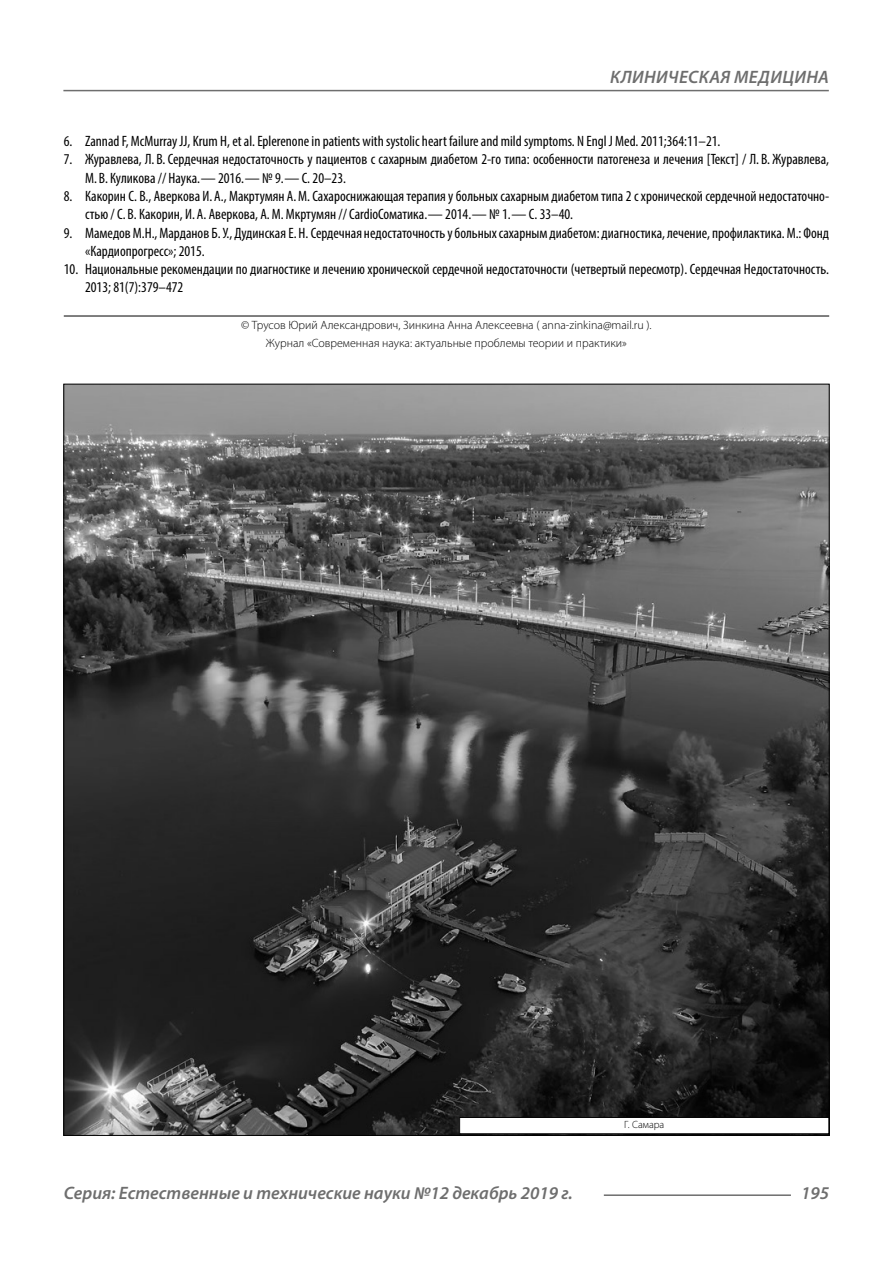
<style>
.page{position:relative;width:893px;height:1263px;background:#fff}
.page>*{position:absolute;margin:0;border:0;box-sizing:border-box;transform-origin:0 0}
.t1{font:italic 600 18px "Myriad Pro";color:#6e6e6e}
.t2{font:condensed 15px/18.3px "Myriad Pro";color:#000}
.Copy{font:300 12px/18.3px "Myriad Pro";color:#000;text-align:center}
.Author-doc{font:300 10.5px "Myriad Pro";color:#000}
</style>
<div class="page">
<hr style="left:64px;top:316px;width:765px;height:1px;background:#000">
<img style="left:65px;top:386px;width:763px;height:748px">
<div style="left:460px;top:1117px;width:369px;height:17px;background:#fff"></div>
<div style="left:459px;top:1117px;width:370px;height:17px;border:1px solid #000"></div>
<hr style="left:604px;top:1194px;width:187px;height:2px;background:#6e6e6e">
<hr style="left:63px;top:90px;width:766px;height:1px;background:#6e6e6e">
<p class="t1" style="left:610px;top:66px;width:23px">Клиническая</p>
<p class="t1" style="left:734px;top:66px;width:13px">медицина</p>
<p class="t2" style="left:64px;top:132px;width:658px">6. Zannad F, McMurray JJ, Krum H, et al. Eplerenone in patients with systolic heart failure and mild symptoms. N Engl J Med. 2011;364:11–21.</p>
<p class="t2" style="left:85px;top:150px;width:746px;text-indent:-21px">7. Журавлева, Л. В. Сердечная недостаточность у пациентов с сахарным диабетом 2-го типа: особенности патогенеза и лечения [Текст] / Л. В. Журавлева,<br>М. В. Куликова // Наука.— 2016.— № 9.— С. 20–23.</p>
<p class="t2" style="left:85px;top:187px;width:746px;text-indent:-21px">8. Какорин С. В., Аверкова И. А., Макртумян А.М. Сахароснижающая терапия у больных сахарным диабетом типа 2 с хронической сердечной недостаточно&shy;стью / С. В. Какорин, И. А. Аверкова, А.М. Мкртумян // CardioСоматика.— 2014.— № 1.— С. 33–40.</p>
<p class="t2" style="left:85px;top:223px;width:746px;text-indent:-21px">9. Мамедов М.Н., Марданов Б.У., Дудинская Е. Н. Сердечная недостаточность у больных сахарным диабетом: диагностика, лечение, профилактика. М.: Фонд «Кардиопрогресс»; 2015.</p>
<p class="t2" style="left:85px;top:260px;width:746px;text-indent:-21px">10. Национальные рекомендации по диагностике и лечению хронической сердечной недостаточности (четвертый пересмотр). Сердечная Недостаточность.<br>2013; 81(7):379–472</p>
<p class="Copy" style="left:241px;top:316px;width:412px">© Трусов Юрий Александрович, Зинкина Анна Алексеевна ( anna-zinkina@mail.ru ).<br>Журнал «Современная наука: актуальные проблемы теории и практики»</p>
<p class="Author-doc" style="left:624px;top:1118px;width:42px">Г. Самара</p>
<p class="t1" style="left:64px;top:1182px;width:510px">Серия: Естественные и технические науки №12 декабрь 2019 г.</p>
<p class="t1" style="left:801px;top:1182px;width:30px">195</p>
</div>
